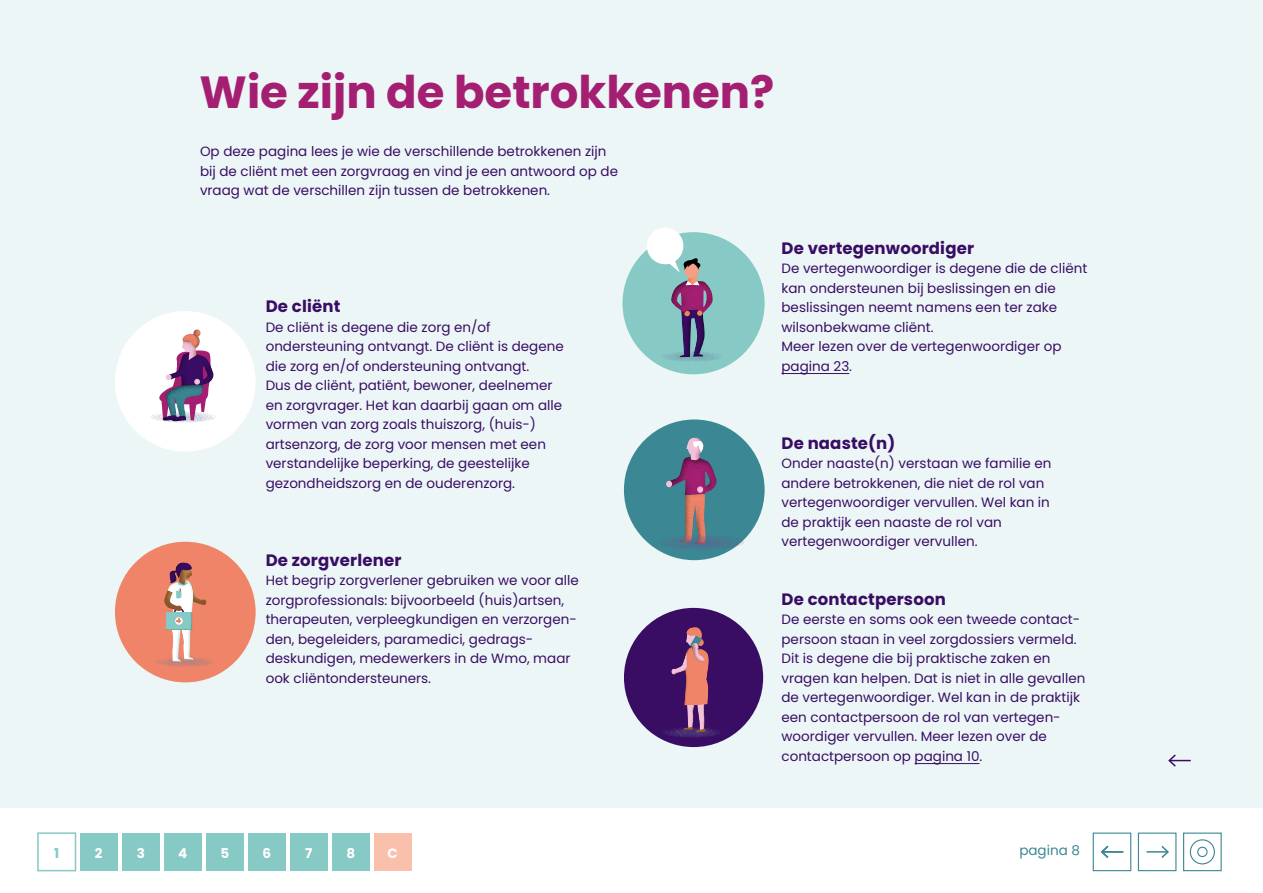
<style>
.page{position:relative;width:1263px;height:893px;background:#fff}
.page>*{position:absolute;margin:0;border:0;box-sizing:border-box;transform-origin:0 0}
.t1{font:700 45px "Poppins";color:#a41f72}
.t2{font:700 16.5px "Poppins";letter-spacing:.01em;color:#390d64}
.t3{font:13.5px/19.5px "Poppins";color:#390d64}
.t4{font:700 13.5px "Poppins";color:#fff}
.t5{font:13.5px "Poppins";color:#3b8793}
.t6{font:700 13.5px "Poppins";color:#86c9c5}
</style>
<div class="page">
<div style="left:0;top:0;width:1263px;height:807px;background:#ecf6f6"></div>
<div style="left:1093px;top:832px;width:38px;height:39px;border:1px solid #3b8793"></div>
<div style="left:1138px;top:832px;width:38px;height:39px;border:1px solid #3b8793"></div>
<div style="left:1183px;top:832px;width:39px;height:39px;border:1px solid #3b8793"></div>
<div style="left:1190px;top:839px;width:25px;height:25px;border:1px solid #3b8793;border-radius:50%"></div>
<div style="left:1197px;top:847px;width:10px;height:10px;border:1px solid #3b8793;border-radius:50%"></div>
<hr style="left:1146px;top:851px;width:22px;height:2px;background:#3b8793">
<svg style="left:1160px;top:845px;width:9px;height:13px"></svg>
<hr style="left:1102px;top:851px;width:21px;height:2px;background:#3b8793">
<svg style="left:1100px;top:845px;width:10px;height:13px"></svg>
<svg style="left:1168px;top:754px;width:23px;height:13px"></svg>
<div style="left:115px;top:542px;width:141px;height:140px;background:#f08468;border-radius:50%"></div>
<svg style="left:155px;top:656px;width:60px;height:11px"></svg>
<div style="left:156px;top:601px;width:51px;height:61px;background:#f08468"></div>
<svg style="left:164px;top:562px;width:42px;height:100px"></svg>
<div style="left:151px;top:579px;width:45px;height:33px;background:#936037;opacity:.52"></div>
<div style="left:622px;top:232px;width:143px;height:142px;background:#86c9c5;border-radius:50%"></div>
<svg style="left:662px;top:351px;width:60px;height:11px"></svg>
<div style="left:665px;top:298px;width:53px;height:60px;background:#86c9c5"></div>
<svg style="left:647px;top:228px;width:66px;height:129px"></svg>
<div style="left:115px;top:311px;width:141px;height:141px;background:#fff;border-radius:50%"></div>
<svg style="left:150px;top:411px;width:67px;height:12px"></svg>
<div style="left:153px;top:373px;width:63px;height:48px;background:#fff"></div>
<div style="left:150px;top:403px;width:40px;height:18px;background:#000;opacity:.43"></div>
<div style="left:159px;top:404px;width:40px;height:18px;background:#000;opacity:.43"></div>
<div style="left:179px;top:318px;width:34px;height:19px;background:#000;opacity:.43"></div>
<svg style="left:154px;top:334px;width:61px;height:87px"></svg>
<div style="left:624px;top:608px;width:139px;height:139px;background:#390d64;border-radius:50%"></div>
<svg style="left:662px;top:727px;width:59px;height:11px"></svg>
<div style="left:671px;top:716px;width:49px;height:18px;background:#936037;opacity:.52"></div>
<svg style="left:671px;top:627px;width:50px;height:105px"></svg>
<div style="left:624px;top:419px;width:141px;height:141px;background:#3b8793;border-radius:50%"></div>
<svg style="left:666px;top:437px;width:51px;height:99px"></svg>
<svg style="left:658px;top:535px;width:86px;height:15px"></svg>
<hr style="left:781px;top:373px;width:68px;height:1px;background:#390d64">
<hr style="left:915px;top:763px;width:64px;height:1px;background:#390d64">
<div style="left:37px;top:832px;width:39px;height:39px;border:2px solid #86c9c5"></div>
<div style="left:80px;top:833px;width:37px;height:38px;background:#86c9c5"></div>
<div style="left:122px;top:833px;width:37px;height:38px;background:#86c9c5"></div>
<div style="left:164px;top:833px;width:37px;height:38px;background:#86c9c5"></div>
<div style="left:206px;top:833px;width:37px;height:38px;background:#86c9c5"></div>
<div style="left:248px;top:833px;width:37px;height:38px;background:#86c9c5"></div>
<div style="left:290px;top:833px;width:37px;height:38px;background:#86c9c5"></div>
<div style="left:332px;top:833px;width:37px;height:38px;background:#86c9c5"></div>
<div style="left:374px;top:833px;width:37px;height:38px;background:#f9c1ac"></div>
<h1 class="t1" style="left:200px;top:66px;width:576px">Wie zijn de betrokkenen?</h1>
<p class="t3" style="left:200px;top:142px;width:420px">Op deze pagina lees je wie de verschillende betrokkenen zijn bij de cliënt met een zorgvraag en vind je een antwoord op de vraag wat de verschillen zijn tussen de betrokkenen.</p>
<p class="t2" style="left:266px;top:297px;width:76px">De cliënt</p>
<p class="t3" style="left:266px;top:317px;width:299px">De cliënt is degene die zorg en/of ondersteuning ontvangt. De cliënt is degene die zorg en/of ondersteuning ontvangt.<br>Dus de cliënt, patiënt, bewoner, deelnemer en zorgvrager. Het kan daarbij gaan om alle vormen van zorg zoals thuiszorg, (huis-) artsenzorg, de zorg voor mensen met een verstandelijke beperking, de geestelijke gezondheidszorg en de ouderenzorg.</p>
<p class="t2" style="left:266px;top:550px;width:137px">De zorgverlener</p>
<p class="t3" style="left:266px;top:571px;width:315px">Het begrip zorgverlener gebruiken we voor alle zorgprofessionals: bijvoorbeeld (huis)artsen, therapeuten, verpleegkundigen en verzorgen&shy;den, begeleiders, paramedici, gedrags&shy;deskundigen, medewerkers in de Wmo, maar ook cliëntondersteuners.</p>
<p class="t2" style="left:781px;top:238px;width:194px">De vertegenwoordiger</p>
<p class="t3" style="left:781px;top:259px;width:307px">De vertegenwoordiger is degene die de cliënt kan ondersteunen bij beslissingen en die beslissingen neemt namens een ter zake wilsonbekwame cliënt.<br>Meer lezen over de vertegenwoordiger op pagina 23.</p>
<p class="t2" style="left:781px;top:433px;width:115px">De naaste(n)</p>
<p class="t3" style="left:781px;top:454px;width:272px">Onder naaste(n) verstaan we familie en andere betrokkenen, die niet de rol van vertegenwoordiger vervullen. Wel kan in de praktijk een naaste de rol van vertegenwoordiger vervullen.</p>
<p class="t2" style="left:781px;top:589px;width:166px">De contactpersoon</p>
<p class="t3" style="left:781px;top:610px;width:305px">De eerste en soms ook een tweede contact&shy;persoon staan in veel zorgdossiers vermeld.<br>Dit is degene die bij praktische zaken en vragen kan helpen. Dat is niet in alle gevallen de vertegenwoordiger. Wel kan in de praktijk een contactpersoon de rol van vertegen&shy;woordiger vervullen. Meer lezen over de contactpersoon op pagina 10.</p>
<p class="t6" style="left:54px;top:845px;width:7px">1</p>
<p class="t4" style="left:95px;top:845px;width:9px">2</p>
<p class="t4" style="left:137px;top:845px;width:10px">3</p>
<p class="t4" style="left:178px;top:845px;width:11px">4</p>
<p class="t4" style="left:220px;top:845px;width:10px">5</p>
<p class="t4" style="left:262px;top:845px;width:10px">6</p>
<p class="t4" style="left:305px;top:845px;width:9px">7</p>
<p class="t4" style="left:346px;top:845px;width:10px">8</p>
<p class="t4" style="left:388px;top:845px;width:12px">C</p>
<p class="t5" style="left:1019px;top:843px;width:62px">pagina 8</p>
</div>
